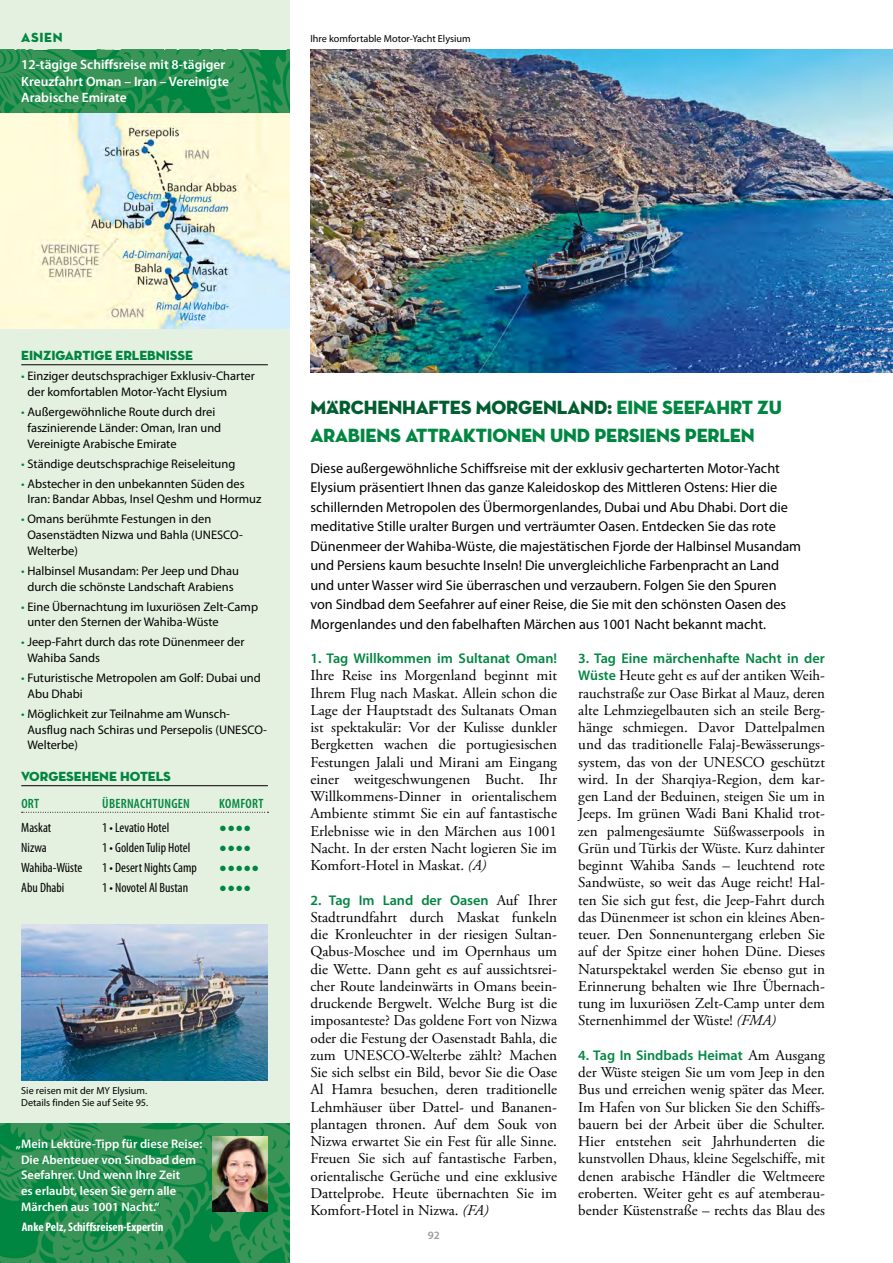
<style>
.page{position:relative;width:893px;height:1263px;background:#fff}
.page>*{position:absolute;margin:0;border:0;box-sizing:border-box;transform-origin:0 0}
.t1{font:19.5px/28.8px "Neutra Disp Titling";letter-spacing:-.01em;color:#008641}
.t2{font:15px/17.2px "Adobe Garamond Pro";color:#000;text-align:justify}
.t3{font:14.25px/19.5px "Myriad Pro";color:#000}
.t4{font:600 14.1px "Myriad Pro";color:#008641}
.t5{font:condensed 13.5px "Myriad Pro";color:#000}
.t6{font:600 13.5px/16.5px "Myriad Pro";color:#fff}
.t7{font:13.5px "Neutra Disp Titling";color:#008641}
.t8{font:600 condensed 13.5px "Myriad Pro";letter-spacing:.02em;color:#008641}
.t9{font:12.75px "Arial";color:#008641}
.t10{font:12.45px/15.8px "Myriad Pro";color:#000}
.t11{font:600 12.45px/15.8px "Myriad Pro";color:#fff}
.t12{font:700 condensed 12.45px "Myriad Pro";color:#fff}
.t13{font:600 11.25px "Myriad Pro";color:#9c9c9d}
.t14{font:10.2px/12.3px "Myriad Pro";color:#000}
.s1{color:#008641}
.s2{color:#005d2f}
.s3{font-style:italic}
.s4{font-family:"Adobe Garamond Pro";font-weight:400;font-size:15px;color:#000}
.s5{font-family:"Myriad Pro";font-weight:600;font-size:14.1px;color:#008641}
</style>
<div class="page">
<div style="left:0;top:0;width:289px;height:1263px;background:#e5f1e0"></div>
<img style="left:0;top:50px;width:289px;height:278px">
<img style="left:0;top:1123px;width:289px;height:140px">
<img style="left:310px;top:49px;width:583px;height:324px">
<hr style="left:21px;top:364px;width:247px;height:1px;background:#000">
<hr style="left:21px;top:785px;width:247px;height:1px;background:#000">
<svg style="left:22px;top:812px;width:246px;height:1px"></svg>
<img style="left:21px;top:925px;width:247px;height:155px">
<img style="left:213px;top:1136px;width:55px;height:75px">
<p class="t7" style="left:21px;top:29px;width:43px">ASIEN</p>
<p class="t6" style="left:21px;top:57px;width:209px">12-tägige Schiffsreise mit 8-tägiger<br>Kreuzfahrt Oman – Iran – Vereinigte<br>Arabische Emirate</p>
<p class="t14" style="left:310px;top:33px;width:162px">Ihre komfortable Motor-Yacht Elysium</p>
<p class="t7" style="left:21px;top:347px;width:173px">EINZIGARTIGE ERLEBNISSE</p>
<p class="t10" style="left:27px;top:368px;width:229px;text-indent:-6px"><span class="s1">•</span> Einziger deutschsprachiger Exklusiv-Charter der komfortablen Motor-Yacht Elysium</p>
<p class="t10" style="left:27px;top:404px;width:195px;text-indent:-6px"><span class="s1">•</span> Außergewöhnliche Route durch drei faszinierende Länder: Oman, Iran und<br>Vereinigte Arabische Emirate</p>
<p class="t10" style="left:21px;top:456px;width:216px"><span class="s1">•</span> Ständige deutschsprachige Reiseleitung</p>
<p class="t10" style="left:27px;top:476px;width:235px;text-indent:-6px"><span class="s1">•</span> Abstecher in den unbekannten Süden des<br>Iran: Bandar Abbas, Insel Qeshm und Hormuz</p>
<p class="t10" style="left:27px;top:511px;width:217px;text-indent:-6px"><span class="s1">•</span> Omans berühmte Festungen in den<br>Oasenstädten Nizwa und Bahla (UNESCO-<br>Welterbe)</p>
<p class="t10" style="left:21px;top:563px;width:219px;text-align:center"><span class="s1">•</span> Halbinsel Musandam: Per Jeep und Dhau durch die schönste Landschaft Arabiens</p>
<p class="t10" style="left:27px;top:599px;width:232px;text-indent:-6px"><span class="s1">•</span> Eine Übernachtung im luxuriösen Zelt-Camp unter den Sternen der Wahiba-Wüste</p>
<p class="t10" style="left:27px;top:634px;width:219px;text-indent:-6px"><span class="s1">•</span> Jeep-Fahrt durch das rote Dünenmeer der<br>Wahiba Sands</p>
<p class="t10" style="left:27px;top:670px;width:235px;text-indent:-6px"><span class="s1">•</span> Futuristische Metropolen am Golf: Dubai und<br>Abu Dhabi</p>
<p class="t10" style="left:27px;top:706px;width:241px;text-indent:-6px"><span class="s1">•</span> Möglichkeit zur Teilnahme am Wunsch-<br>Ausflug nach Schiras und Persepolis (UNESCO-<br>Welterbe)</p>
<p class="t7" style="left:21px;top:768px;width:151px">VORGESEHENE HOTELS</p>
<p class="t8" style="left:21px;top:796px;width:19px">ORT</p>
<p class="t8" style="left:102px;top:796px;width:89px">ÜBERNACHTUNGEN</p>
<p class="t8" style="left:219px;top:796px;width:46px">KOMFORT</p>
<p class="t5" style="left:21px;top:820px;width:31px">Maskat</p>
<p class="t5" style="left:102px;top:820px;width:68px">1 • Levatio Hotel</p>
<p class="t9" style="left:219px;top:819px;width:33px">●●●●</p>
<p class="t5" style="left:21px;top:840px;width:27px">Nizwa</p>
<p class="t5" style="left:102px;top:840px;width:90px">1 • Golden Tulip Hotel</p>
<p class="t9" style="left:219px;top:839px;width:33px">●●●●</p>
<p class="t5" style="left:21px;top:860px;width:63px">Wahiba-Wüste</p>
<p class="t5" style="left:102px;top:860px;width:96px">1 • Desert Nights Camp</p>
<p class="t9" style="left:219px;top:859px;width:42px">●●●●●</p>
<p class="t5" style="left:21px;top:880px;width:45px">Abu Dhabi</p>
<p class="t5" style="left:102px;top:880px;width:88px">1 • Novotel Al Bustan</p>
<p class="t9" style="left:219px;top:879px;width:33px">●●●●</p>
<p class="t14" style="left:21px;top:1085px;width:129px">Sie reisen mit der MY Elysium.<br>Details finden Sie auf Seite 95.</p>
<p class="t11" style="left:21px;top:1136px;width:183px;text-indent:-5px">„Mein Lektüre-Tipp für diese Reise:<br>Die Abenteuer von Sindbad dem<br>Seefahrer. Und wenn Ihre Zeit<br>es erlaubt, lesen Sie gern alle<br>Märchen aus 1001 Nacht.“</p>
<p class="t12" style="left:22px;top:1220px;width:143px">Anke Pelz, Schiffsreisen-Expertin</p>
<h1 class="t1" style="left:310px;top:393px;width:473px"><span class="s2">MÄRCHENHAFTES MORGENLAND:</span> EINE SEEFAHRT ZU<br>ARABIENS ATTRAKTIONEN UND PERSIENS PERLEN</h1>
<p class="t3" style="left:310px;top:459px;width:492px">Diese außergewöhnliche Schiffsreise mit der exklusiv gecharterten Motor-Yacht Elysium präsentiert Ihnen das ganze Kaleidoskop des Mittleren Ostens: Hier die schillernden Metropolen des Übermorgenlandes, Dubai und Abu Dhabi. Dort die meditative Stille uralter Burgen und verträumter Oasen. Entdecken Sie das rote Dünenmeer der Wahiba-Wüste, die majestätischen Fjorde der Halbinsel Musandam und Persiens kaum besuchte Inseln! Die unvergleichliche Farbenpracht an Land und unter Wasser wird Sie überraschen und verzaubern. Folgen Sie den Spuren von Sindbad dem Seefahrer auf einer Reise, die Sie mit den schönsten Oasen des Morgenlandes und den fabelhaften Märchen aus 1001 Nacht bekannt macht.</p>
<p class="t4" style="left:310px;top:651px;width:248px">1. Tag Willkommen im Sultanat Oman!</p>
<p class="t2" style="left:310px;top:667px;width:248px">Ihre Reise ins Morgenland beginnt mit Ihrem Flug nach Maskat. Allein schon die Lage der Hauptstadt des Sultanats Oman ist spektakulär: Vor der Kulisse dunkler Bergketten wachen die portugiesischen Festungen Jalali und Mirani am Eingang einer weitgeschwungenen Bucht. Ihr Willkommens-Dinner in orientalischem Ambiente stimmt Sie ein auf fantastische Erlebnisse wie in den Märchen aus 1001<br>Nacht. In der ersten Nacht logieren Sie im Komfort-Hotel in Maskat. <span class="s3">(A)</span></p>
<p class="t4" style="left:310px;top:892px;width:248px">2. Tag Im Land der Oasen <span class="s4">Auf Ihrer</span></p>
<p class="t2" style="left:310px;top:909px;width:248px">Stadtrundfahrt durch Maskat funkeln die Kronleuchter in der riesigen Sultan-Qabus-Moschee und im Opernhaus um die Wette. Dann geht es auf aussichtsrei&shy;cher Route landeinwärts in Omans beein&shy;druckende Bergwelt. Welche Burg ist die imposanteste? Das goldene Fort von Nizwa oder die Festung der Oasenstadt Bahla, die zum UNESCO-Welterbe zählt? Machen Sie sich selbst ein Bild, bevor Sie die Oase Al Hamra besuchen, deren traditionelle Lehmhäuser über Dattel- und Bananen&shy;plantagen thronen. Auf dem Souk von Nizwa erwartet Sie ein Fest für alle Sinne.<br>Freuen Sie sich auf fantastische Farben, orientalische Gerüche und eine exklusive Dattelprobe. Heute übernachten Sie im Komfort-Hotel in Nizwa. <span class="s3">(FA)</span></p>
<p class="t4" style="left:578px;top:651px;width:248px">3. Tag Eine märchenhafte Nacht in der</p>
<p class="t2" style="left:578px;top:667px;width:248px"><span class="s5">Wüste</span> Heute geht es auf der antiken Weih&shy;rauchstraße zur Oase Birkat al Mauz, deren alte Lehmziegelbauten sich an steile Berg&shy;hänge schmiegen. Davor Dattelpalmen und das traditionelle Falaj-Bewässerungs&shy;system, das von der UNESCO geschützt wird. In der Sharqiya-Region, dem kar&shy;gen Land der Beduinen, steigen Sie um in Jeeps. Im grünen Wadi Bani Khalid trot&shy;zen palmengesäumte Süßwasserpools in Grün und Türkis der Wüste. Kurz dahinter beginnt Wahiba Sands – leuchtend rote Sandwüste, so weit das Auge reicht! Hal&shy;ten Sie sich gut fest, die Jeep-Fahrt durch das Dünenmeer ist schon ein kleines Aben&shy;teuer. Den Sonnenuntergang erleben Sie auf der Spitze einer hohen Düne. Dieses Naturspektakel werden Sie ebenso gut in Erinnerung behalten wie Ihre Übernach&shy;tung im luxuriösen Zelt-Camp unter dem Sternenhimmel der Wüste! <span class="s3">(FMA)</span></p>
<p class="t4" style="left:578px;top:1047px;width:248px">4. Tag In Sindbads Heimat <span class="s4">Am Ausgang</span></p>
<p class="t2" style="left:578px;top:1064px;width:248px">der Wüste steigen Sie um vom Jeep in den Bus und erreichen wenig später das Meer.<br>Im Hafen von Sur blicken Sie den Schiffs&shy;bauern bei der Arbeit über die Schulter.<br>Hier entstehen seit Jahrhunderten die kunstvollen Dhaus, kleine Segelschiffe, mit denen arabische Händler die Weltmeere eroberten. Weiter geht es auf atemberau&shy;bender Küstenstraße – rechts das Blau des</p>
<p class="t13" style="left:428px;top:1229px;width:14px">92</p>
</div>
